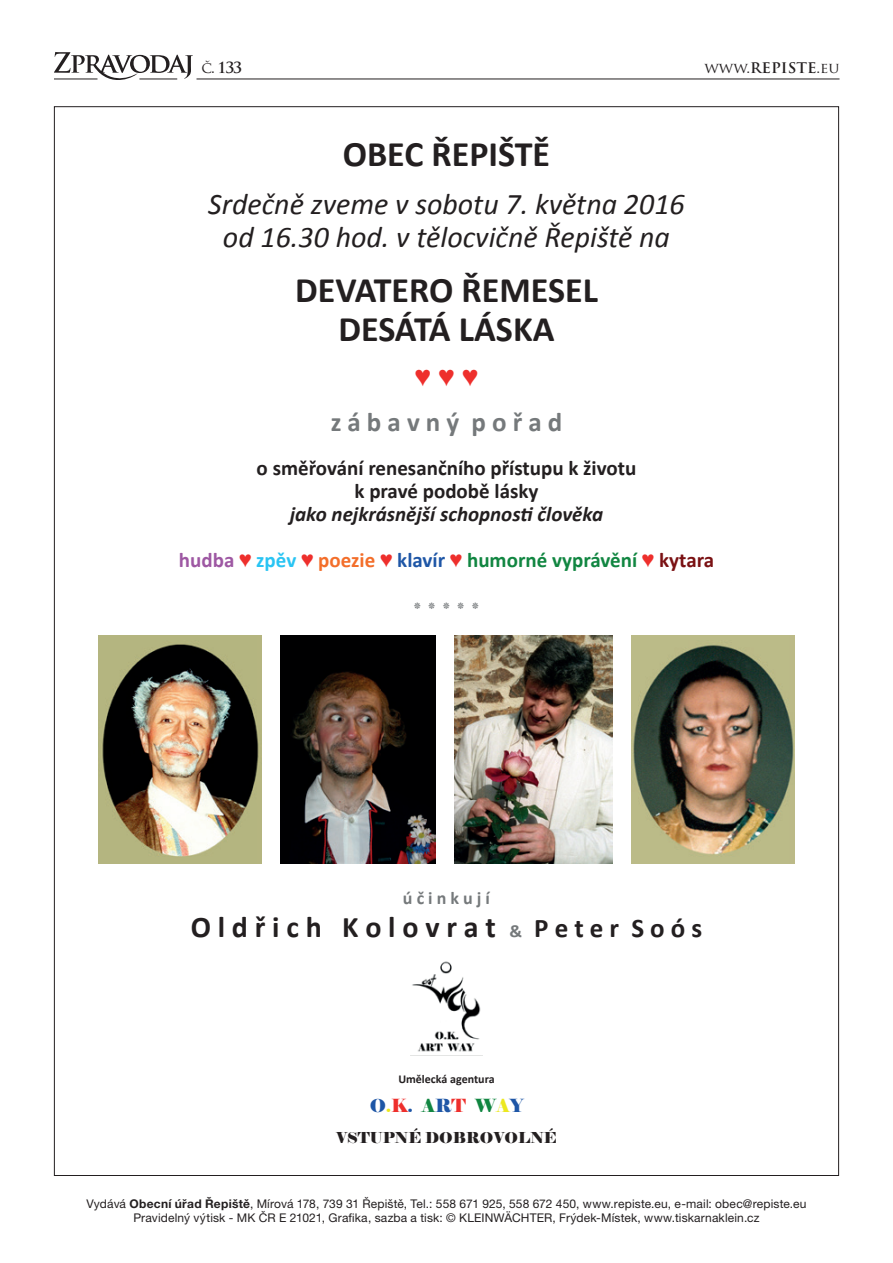
<style>
.page{position:relative;width:893px;height:1263px;background:#fff}
.page>*{position:absolute;margin:0;border:0;box-sizing:border-box;transform-origin:0 0}
.t1{font:700 36px/39.6px "Calibri";color:#231f20;text-align:center}
.t2{font:italic 30px/33px "Calibri";color:#231f20;text-align:center}
.t3{font:700 30px "Calibri";letter-spacing:.225em;color:#231f20}
.t4{font:700 27px "Calibri";letter-spacing:.225em;color:#75797b}
.t5{font:27px "Arial";color:#ee2f2c}
.t6{font:italic 700 21px/45.6px "Calibri";color:#231f20;text-align:center}
.t7{font:700 21px/23.1px "Calibri";color:#231f20;text-align:center}
.t8{font:18px "Elephant";color:#1e56a6}
.t9{font:700 18px "Calibri";color:#75797b}
.t10{font:700 18px "Arial";color:#75797b}
.t11{font:15px "Elephant";color:#231f20}
.t12{font:700 15px "Trajan Pro";color:#231f20}
.t13{font:14.25px "Trajan Pro";color:#231f20;scale:1.05 1}
.t14{font:12px/14.4px "Helvetica Neue LT Pro";letter-spacing:.01em;color:#231f20;text-align:center}
.t15{font:700 12px "Calibri";color:#231f20}
.s1{font-weight:400}
.s2{font-weight:700}
.s3{font-style:normal;color:#9e58a3}
.s4{font-family:"Arial";font-style:normal;color:#ee2f2c}
.s5{font-style:normal;color:#29c4f3}
.s6{font-style:normal;color:#f36e2a}
.s7{font-style:normal;color:#1e56a6}
.s8{font-style:normal;color:#118641}
.s9{font-style:normal;color:#7a1113}
.s10{font-size:18px;color:#75797b}
.s11{font-size:27px}
.s12{color:#ece820}
.s13{color:#ee2f2c}
.s14{color:#118641}
</style>
<div class="page">
<svg style="left:54px;top:52px;width:139px;height:28px"></svg>
<hr style="left:54px;top:79px;width:43px;height:1px;background:#231f20">
<hr style="left:196px;top:79px;width:643px;height:1px;background:#231f20">
<hr style="left:139px;top:79px;width:38px;height:1px;background:#231f20">
<img style="left:98px;top:635px;width:163px;height:228px">
<img style="left:280px;top:635px;width:155px;height:228px">
<img style="left:455px;top:635px;width:158px;height:228px">
<img style="left:632px;top:635px;width:163px;height:228px">
<img style="left:411px;top:961px;width:71px;height:95px">
<p class="t12" style="left:202px;top:58px;width:42px"><span class="s1">Č.</span> 133</p>
<p class="t13" style="left:704px;top:59px;width:130px">WWW.<span class="s2">REPISTE</span>.EU</p>
<h1 class="t1" style="left:343px;top:134px;width:209px">OBEC ŘEPIŠTĚ</h1>
<h2 class="t2" style="left:208px;top:186px;width:478px">Srdečně zveme v sobotu 7. května 2016 od 16.30 hod. v tělocvičně Řepiště na</h2>
<h1 class="t1" style="left:295px;top:270px;width:304px">DEVATERO ŘEMESEL<br>DESÁTÁ LÁSKA</h1>
<h3 class="t5" style="left:415px;top:359px;width:65px">♥ ♥ ♥</h3>
<h3 class="t4" style="left:331px;top:404px;width:233px">zá b avn ý p oř ad</h3>
<h3 class="t7" style="left:257px;top:456px;width:381px">o směřování renesančního přístupu k životu k pravé podobě lásky</h3>
<h3 class="t6" style="left:179px;top:491px;width:537px">jako nejkrásnější schopnosti člověka<br><span class="s3">hudba</span> <span class="s4">♥</span> <span class="s5">zpěv</span> <span class="s4">♥</span> <span class="s6">poezie</span> <span class="s4">♥</span> <span class="s7">klavír</span> <span class="s4">♥</span> <span class="s8">humorné vyprávění</span> <span class="s4">♥</span> <span class="s9">kytara</span></h3>
<h3 class="t10" style="left:413px;top:597px;width:69px">٭٭٭٭٭</h3>
<h3 class="t9" style="left:403px;top:887px;width:89px">ú č in ku j í</h3>
<h2 class="t3" style="left:191px;top:908px;width:513px">O l d ř ic h Ko l ovr at <span class="s10">&amp;</span> <span class="s11">P e t e r So ó s</span></h2>
<p class="t15" style="left:398px;top:1072px;width:98px">Umělecká agentura</p>
<h3 class="t8" style="left:370px;top:1094px;width:155px">O<span class="s12">.</span><span class="s13">K</span>. <span class="s14">A</span>R<span class="s13">T</span> <span class="s14">W</span><span class="s12">A</span>Y</h3>
<p class="t11" style="left:336px;top:1128px;width:222px">VSTUPNÉ DOBROVOLNÉ</p>
<p class="t14" style="left:86px;top:1196px;width:722px">Vydává <span class="s2">Obecní úřad Řepiště</span>, Mírová 178, 739 31 Řepiště, Tel.: 558 671 925, 558 672 450, www.repiste.eu, e-mail: obec@repiste.eu<br>Pravidelný výtisk - MK ČR E 21021, Grafika, sazba a tisk: © KLEINWÄCHTER, Frýdek-Místek, www.tiskarnaklein.cz</p>
</div>
